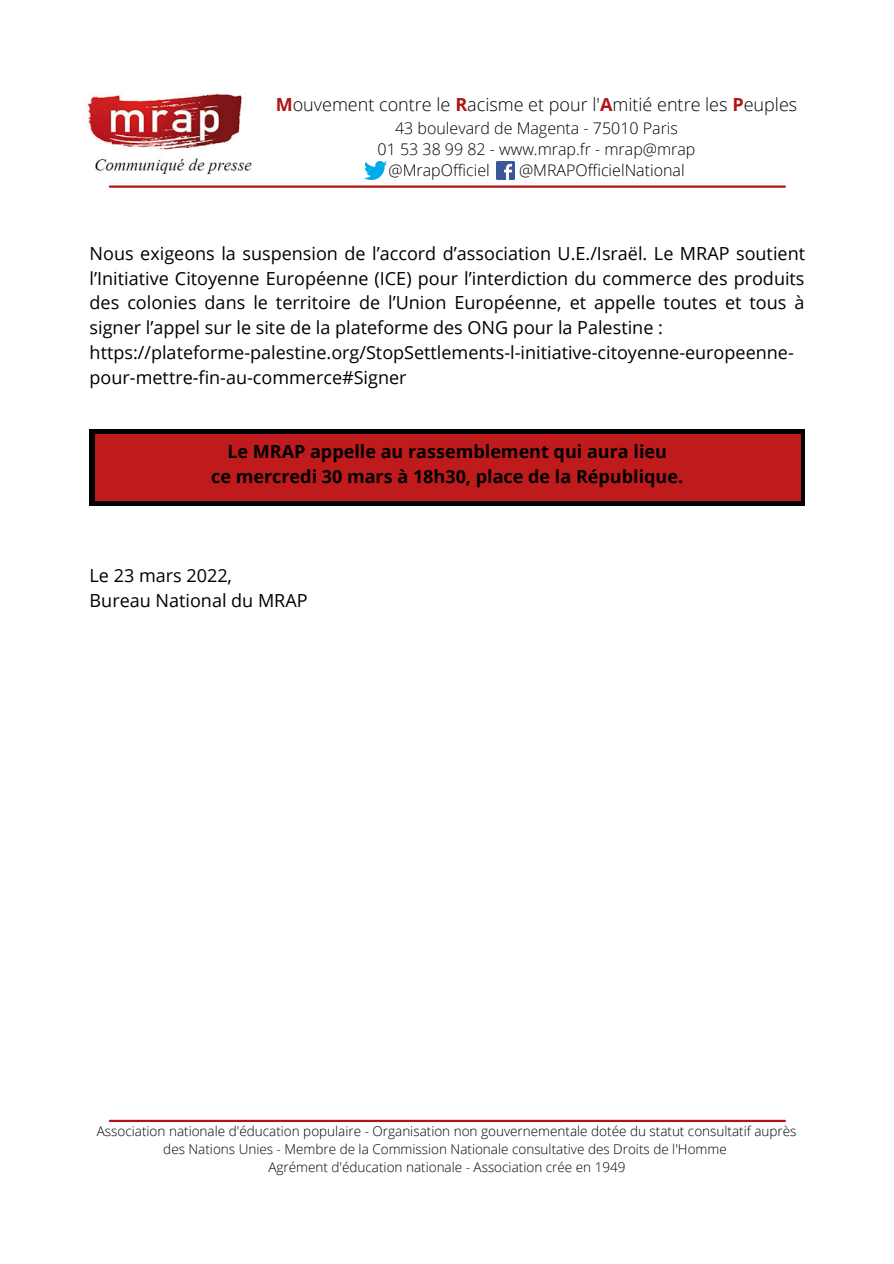
<style>
.page{position:relative;width:894px;height:1264px;background:#fff}
.page>*{position:absolute;margin:0;border:0;box-sizing:border-box;transform-origin:0 0}
.t1{font:18px/24.8px "Open Sans";color:#000;text-align:justify}
.t2{font:700 18px "Open Sans";color:#000}
.t3{font:300 18px "Open Sans";color:#000}
.t4{font:300 16.05px "Open Sans";color:#000}
.t5{font:300 13.5px/18px "Open Sans";color:#000;text-align:center}
.s1{font-weight:700;color:#b11414}
</style>
<div class="page">
<img style="left:86px;top:93px;width:166px;height:82px">
<img style="left:364px;top:162px;width:22px;height:18px">
<img style="left:496px;top:162px;width:18px;height:18px">
<hr style="left:110px;top:1119px;width:674px;height:2px;background:#b11414">
<hr style="left:110px;top:185px;width:674px;height:3px;background:#b11414">
<div style="left:89px;top:429px;width:715px;height:76px;background:#000"></div>
<div style="left:95px;top:434px;width:705px;height:66px;background:#bf1a1c"></div>
<p class="t3" style="left:276px;top:92px;width:523px"><span class="s1">M</span>ouvement contre le <span class="s1">R</span>acisme et pour l'<span class="s1">A</span>mitié entre les <span class="s1">P</span>euples</p>
<p class="t4" style="left:395px;top:116px;width:284px">43 boulevard de Magenta - 75010 Paris</p>
<p class="t4" style="left:377px;top:138px;width:319px">01 53 38 99 82 - www.mrap.fr - mrap@mrap</p>
<p class="t4" style="left:388px;top:159px;width:103px">@MrapOfficiel</p>
<p class="t4" style="left:519px;top:159px;width:167px">@MRAPOfficielNational</p>
<p class="t1" style="left:90px;top:240px;width:716px">Nous exigeons la suspension de l’accord d’association U.E./Israël. Le MRAP soutient l’Initiative Citoyenne Européenne (ICE) pour l’interdiction du commerce des produits des colonies dans le territoire de l’Union Européenne, et appelle toutes et tous à signer l’appel sur le site de la plateforme des ONG pour la Palestine :</p>
<p class="t1" style="left:90px;top:339px;width:705px">https://plateforme-palestine.org/StopSettlements-l-initiative-citoyenne-europeenne&shy;pour-mettre-fin-au-commerce#Signer</p>
<p class="t2" style="left:227px;top:439px;width:441px">Le MRAP appelle au rassemblement qui aura lieu</p>
<p class="t2" style="left:211px;top:463px;width:473px">ce mercredi 30 mars à 18h30, place de la République.</p>
<p class="t1" style="left:90px;top:562px;width:144px">Le 23 mars 2022,</p>
<p class="t1" style="left:90px;top:587px;width:219px">Bureau National du MRAP</p>
<p class="t5" style="left:97px;top:1121px;width:701px">Association nationale d'éducation populaire - Organisation non gouvernementale dotée du statut consultatif auprès des Nations Unies - Membre de la Commission Nationale consultative des Droits de l'Homme</p>
<p class="t5" style="left:268px;top:1157px;width:358px">Agrément d'éducation nationale - Association crée en 1949</p>
</div>
